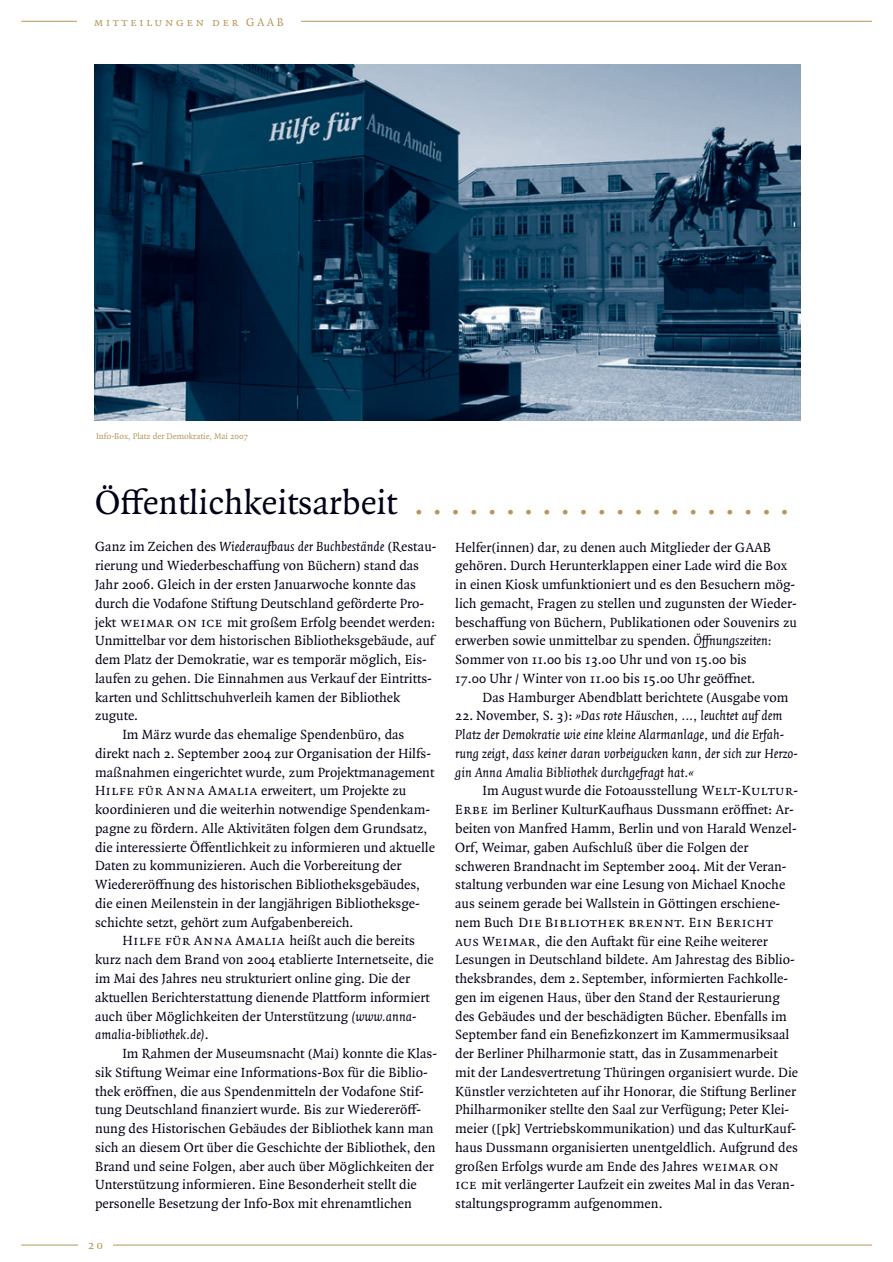
<style>
.page{position:relative;width:893px;height:1262px;background:#fff}
.page>*{position:absolute;margin:0;border:0;box-sizing:border-box;transform-origin:0 0}
.t1{font:36px "Quadraat";color:#b49759}
.t2{font:14.25px/18.8px "Quadraat";color:#000116}
.t3{font:italic 14.25px/18.8px "Quadraat";color:#000116}
.t4{font:14.25px "Quadraat Small Caps";letter-spacing:.01em;color:#000116}
.t5{font:12px "Quadraat Small Caps";letter-spacing:.2em;color:#b49759}
.t6{font:9px "Quadraat";color:#b49759}
.s1{color:#000116}
.s2{font-family:"Quadraat Regular Expert";color:#000116}
.s3{font-style:normal}
.s4{font-family:"Quadraat Regular Expert"}
.s5{font-family:"Quadraat Small Caps"}
.s6{font-style:italic}
.s7{font-family:"Quadraat Italic Expert"}
.s8{font-family:"Quadraat"}
</style>
<div class="page">
<img style="left:95px;top:64px;width:705px;height:357px">
<hr style="left:21px;top:1244px;width:851px;height:1px;background:#b49759">
<hr style="left:21px;top:21px;width:851px;height:1px;background:#b49759">
<div style="left:77px;top:15px;width:223px;height:23px;background:#fff"></div>
<div style="left:78px;top:1238px;width:34px;height:22px;background:#fff"></div>
<p class="t5" style="left:94px;top:15px;width:191px">mitteilungen der GAAB</p>
<p class="t6" style="left:96px;top:432px;width:154px">Info-Box, Platz der Demokratie, Mai 2007</p>
<h1 class="t1" style="left:95px;top:488px;width:696px"><span class="s1">Ö</span><span class="s2">=</span><span class="s1">entlichkeitsarbeit</span> . . . . . . . . . . . . . . . . . . . . .</h1>
<p class="t3" style="left:95px;top:538px;width:343px"><span class="s3">Ganz im Zeichen des</span> Wiederaufbaus der Buchbestände <span class="s3">(Restau-</span></p>
<p class="t2" style="left:95px;top:557px;width:325px">rierung und Wiederbescha<span class="s4">=</span>ung von Büchern) stand das</p>
<p class="t2" style="left:95px;top:576px;width:322px">Jahr 2006. Gleich in der ersten Januarwoche konnte das</p>
<p class="t2" style="left:95px;top:595px;width:331px">durch die Vodafone Stiftung Deutschland geförderte Pro-</p>
<p class="t2" style="left:95px;top:613px;width:341px">jekt <span class="s5">weimar on ice</span> mit großem Erfolg beendet werden:</p>
<p class="t2" style="left:95px;top:632px;width:341px">Unmittelbar vor dem historischen Bibliotheksgebäude, auf</p>
<p class="t2" style="left:95px;top:651px;width:333px">dem Platz der Demokratie, war es temporär möglich, Eis-</p>
<p class="t2" style="left:95px;top:670px;width:338px">laufen zu gehen. Die Einnahmen aus Verkauf der Eintritts-</p>
<p class="t2" style="left:95px;top:688px;width:306px">karten und Schlittschuhverleih kamen der Bibliothek</p>
<p class="t2" style="left:95px;top:707px;width:45px">zugute.</p>
<p class="t2" style="left:122px;top:726px;width:283px">Im März wurde das ehemalige Spendenbüro, das</p>
<p class="t2" style="left:95px;top:745px;width:337px">direkt nach 2. September 2004 zur Organisation der Hilfs-</p>
<p class="t2" style="left:95px;top:763px;width:341px">maßnahmen eingerichtet wurde, zum Projektmanagement</p>
<p class="t2" style="left:95px;top:782px;width:313px"><span class="s5">Hilfe für Anna Amalia</span> erweitert, um Projekte zu</p>
<p class="t2" style="left:95px;top:801px;width:336px">koordinieren und die weiterhin notwendige Spendenkam-</p>
<p class="t2" style="left:95px;top:820px;width:334px">pagne zu fördern. Alle Aktivitäten folgen dem Grundsatz,</p>
<p class="t2" style="left:95px;top:838px;width:341px">die interessierte Ö<span class="s4">=</span>entlichkeit zu informieren und aktuelle</p>
<p class="t2" style="left:95px;top:857px;width:308px">Daten zu kommunizieren. Auch die Vorbereitung der</p>
<p class="t2" style="left:95px;top:876px;width:327px">Wiedererö<span class="s4">=</span>nung des historischen Bibliotheksgebäudes,</p>
<p class="t2" style="left:95px;top:895px;width:326px">die einen Meilenstein in der langjährigen Bibliotheksge-</p>
<p class="t2" style="left:95px;top:913px;width:260px">schichte setzt, gehört zum Aufgabenbereich.</p>
<p class="t2" style="left:122px;top:932px;width:294px"><span class="s5">Hilfe für Anna Amalia</span> heißt auch die bereits</p>
<p class="t2" style="left:95px;top:951px;width:340px">kurz nach dem Brand von 2004 etablierte Internetseite, die</p>
<p class="t2" style="left:95px;top:970px;width:316px">im Mai des Jahres neu strukturiert online ging. Die der</p>
<p class="t2" style="left:95px;top:988px;width:336px">aktuellen Berichterstattung dienende Plattform informiert</p>
<p class="t2" style="left:95px;top:1007px;width:323px">auch über Möglichkeiten der Unterstützung <span class="s6">(www.anna-</span></p>
<p class="t3" style="left:95px;top:1026px;width:115px">amalia-bibliothek.de)<span class="s3">.</span></p>
<p class="t2" style="left:122px;top:1045px;width:316px">Im Rahmen der Museumsnacht (Mai) konnte die Klas-</p>
<p class="t2" style="left:95px;top:1063px;width:334px">sik Stiftung Weimar eine Informations-Box für die Biblio-</p>
<p class="t2" style="left:95px;top:1082px;width:330px">thek erö<span class="s4">=</span>nen, die aus Spendenmitteln der Vodafone Stif-</p>
<p class="t2" style="left:95px;top:1101px;width:327px">tung Deutschland finanziert wurde. Bis zur Wiedererö<span class="s4">=</span>-</p>
<p class="t2" style="left:95px;top:1120px;width:340px">nung des Historischen Gebäudes der Bibliothek kann man</p>
<p class="t2" style="left:95px;top:1138px;width:342px">sich an diesem Ort über die Geschichte der Bibliothek, den</p>
<p class="t2" style="left:95px;top:1157px;width:340px">Brand und seine Folgen, aber auch über Möglichkeiten der</p>
<p class="t2" style="left:95px;top:1176px;width:323px">Unterstützung informieren. Eine Besonderheit stellt die</p>
<p class="t2" style="left:95px;top:1195px;width:318px">personelle Besetzung der Info-Box mit ehrenamtlichen</p>
<p class="t5" style="left:88px;top:1237px;width:16px">20</p>
<p class="t2" style="left:455px;top:538px;width:343px">Helfer(innen) dar, zu denen auch Mitglieder der GAAB gehören. Durch Herunterklappen einer Lade wird die Box in einen Kiosk umfunktioniert und es den Besuchern mög&shy;lich gemacht, Fragen zu stellen und zugunsten der Wieder&shy;bescha<span class="s4">=</span>ung von Büchern, Publikationen oder Souvenirs zu erwerben sowie unmittelbar zu spenden. <span class="s6">Ö</span><span class="s7">=</span><span class="s6">nungszeiten:<br></span>Sommer von 11.00 bis 13.00 Uhr und von 15.00 bis<br>17.00 Uhr / Winter von 11.00 bis 15.00 Uhr geö<span class="s4">=</span>net.</p>
<p class="t2" style="left:482px;top:688px;width:307px">Das Hamburger Abendblatt berichtete (Ausgabe vom</p>
<p class="t3" style="left:455px;top:707px;width:344px"><span class="s3">22. November, S. 3):</span> »Das rote Häuschen, ..., leuchtet auf dem Platz der Demokratie wie eine kleine Alarmanlage, und die Erfah&shy;rung zeigt, dass keiner daran vorbeigucken kann, der sich zur Herzo&shy;gin Anna Amalia Bibliothek durchgefragt hat.«</p>
<p class="t2" style="left:455px;top:782px;width:344px;text-indent:27px">Im August wurde die Fotoausstellung <span class="s5">Welt-Kultur-Erbe</span> im Berliner KulturKaufhaus Dussmann erö<span class="s4">=</span>net: Ar&shy;beiten von Manfred Hamm, Berlin und von Harald Wenzel-Orf, Weimar, gaben Aufschluß über die Folgen der schweren Brandnacht im September 2004. Mit der Veran&shy;staltung verbunden war eine Lesung von Michael Knoche aus seinem gerade bei Wallstein in Göttingen erschiene-</p>
<p class="t4" style="left:455px;top:913px;width:319px"><span class="s8">nem Buch</span> Die Bibliothek brennt. Ein Bericht</p>
<p class="t2" style="left:455px;top:932px;width:344px"><span class="s5">aus Weimar,</span> die den Auftakt für eine Reihe weiterer Lesungen in Deutschland bildete. Am Jahrestag des Biblio&shy;theksbrandes, dem 2. September, informierten Fachkolle&shy;gen im eigenen Haus, über den Stand der Restaurierung des Gebäudes und der beschädigten Bücher. Ebenfalls im September fand ein Benefizkonzert im Kammermusiksaal der Berliner Philharmonie statt, das in Zusammenarbeit mit der Landesvertretung Thüringen organisiert wurde. Die Künstler verzichteten auf ihr Honorar, die Stiftung Berliner Philharmoniker stellte den Saal zur Verfügung; Peter Klei&shy;meier ([pk] Vertriebskommunikation) und das KulturKauf&shy;haus Dussmann organisierten unentgeldlich. Aufgrund des großen Erfolgs wurde am Ende des Jahres <span class="s5">weimar on ice</span> mit verlängerter Laufzeit ein zweites Mal in das Veran&shy;staltungsprogramm aufgenommen.</p>
</div>
